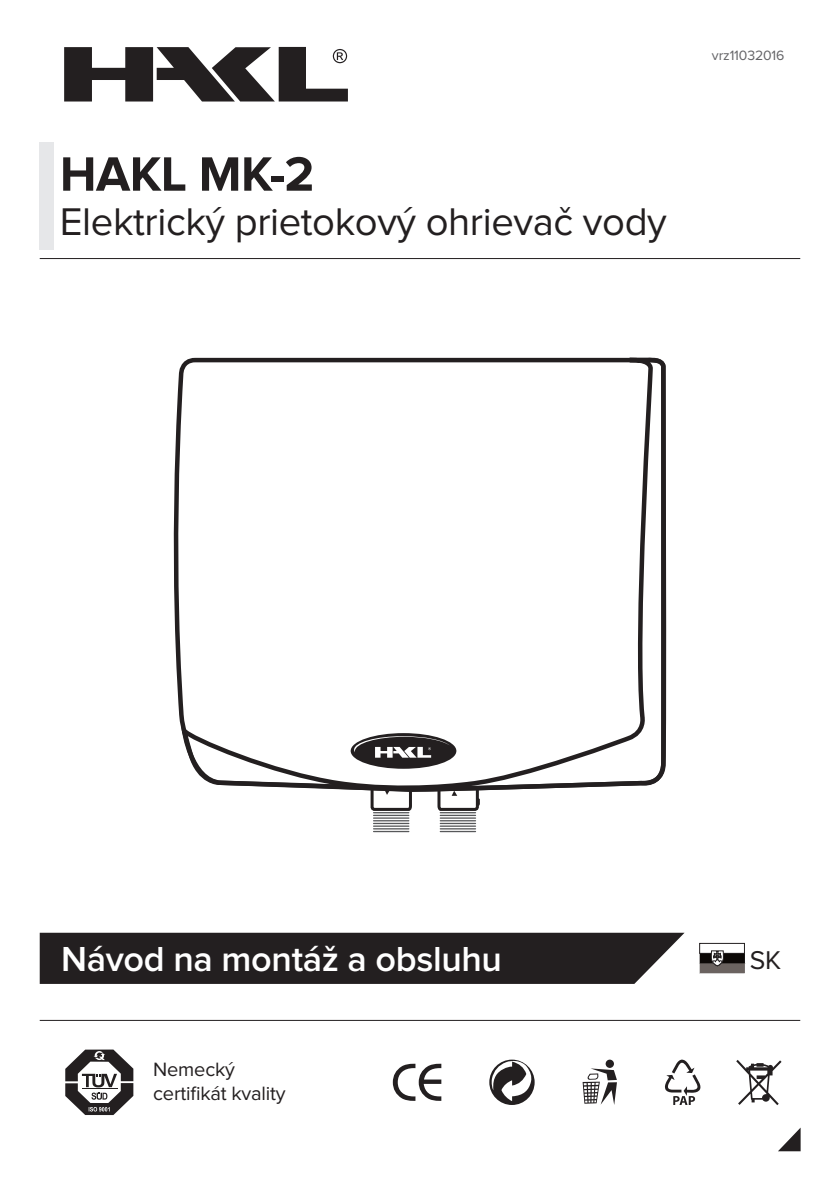
<style>
.page{position:relative;width:840px;height:1191px;background:#fff}
.page>*{position:absolute;margin:0;border:0;box-sizing:border-box;transform-origin:0 0}
.t1{font:700 50px "Proxima Nova";letter-spacing:-.01em;color:#231f20}
.t2{font:40px "Proxima Nova";letter-spacing:-.01em;color:#231f20}
.t3{font:600 36px "Proxima Nova";letter-spacing:-.01em;color:#fff}
.t4{font:26.6px "Proxima Nova";color:#231f20}
.t5{font:20px/24px "Proxima Nova";letter-spacing:-.01em;color:#231f20}
.t6{font:14px "Proxima Nova";letter-spacing:-.01em;color:#636366}
</style>
<div class="page">
<svg style="left:40px;top:932px;width:644px;height:52px;background:#2e2a2b"></svg>
<svg style="left:64px;top:47px;width:284px;height:54px"></svg>
<hr style="left:40px;top:258px;width:759px;height:1px;background:#231f20">
<div style="left:40px;top:142px;width:14px;height:107px;background:#e6e7e9"></div>
<svg style="left:736px;top:1060px;width:45px;height:45px"></svg>
<div style="left:699px;top:943px;width:45px;height:10px;border:1px solid #231f20"></div>
<svg style="left:699px;top:950px;width:45px;height:23px"></svg>
<svg style="left:392px;top:1063px;width:49px;height:37px"></svg>
<svg style="left:489px;top:1059px;width:45px;height:46px"></svg>
<div style="left:605px;top:1059px;width:8px;height:9px;background:#231f20;border-radius:50%"></div>
<svg style="left:582px;top:1068px;width:34px;height:37px"></svg>
<svg style="left:665px;top:1059px;width:35px;height:46px"></svg>
<svg style="left:65px;top:1049px;width:68px;height:66px"></svg>
<hr style="left:40px;top:1020px;width:759px;height:1px;background:#231f20">
<svg style="left:778px;top:1128px;width:22px;height:23px"></svg>
<svg style="left:170px;top:259px;width:497px;height:453px"></svg>
<svg style="left:179px;top:355px;width:488px;height:437px"></svg>
<hr style="left:373px;top:831px;width:36px;height:1px;background:#57585a">
<hr style="left:373px;top:828px;width:36px;height:1px;background:#57585a">
<hr style="left:373px;top:825px;width:36px;height:2px;background:#57585a">
<hr style="left:373px;top:823px;width:36px;height:1px;background:#57585a">
<hr style="left:373px;top:820px;width:36px;height:1px;background:#57585a">
<hr style="left:373px;top:817px;width:36px;height:1px;background:#57585a">
<hr style="left:373px;top:814px;width:36px;height:2px;background:#57585a">
<hr style="left:373px;top:812px;width:36px;height:1px;background:#57585a">
<hr style="left:439px;top:831px;width:37px;height:1px;background:#57585a">
<hr style="left:439px;top:828px;width:37px;height:1px;background:#57585a">
<hr style="left:439px;top:825px;width:37px;height:2px;background:#57585a">
<hr style="left:439px;top:823px;width:37px;height:1px;background:#57585a">
<hr style="left:439px;top:820px;width:37px;height:1px;background:#57585a">
<hr style="left:439px;top:817px;width:37px;height:1px;background:#57585a">
<hr style="left:439px;top:814px;width:37px;height:2px;background:#57585a">
<hr style="left:439px;top:812px;width:37px;height:1px;background:#57585a">
<svg style="left:369px;top:785px;width:44px;height:26px"></svg>
<svg style="left:436px;top:785px;width:44px;height:26px"></svg>
<p class="t1" style="left:60px;top:151px;width:256px">HAKL MK-2</p>
<p class="t2" style="left:60px;top:203px;width:608px">Elektrický prietokový ohrievač vody</p>
<p class="t6" style="left:711px;top:49px;width:74px">vrz11032016</p>
<p class="t3" style="left:61px;top:942px;width:442px">Návod na montáž a obsluhu</p>
<p class="t4" style="left:749px;top:947px;width:33px">SK</p>
<p class="t5" style="left:153px;top:1058px;width:134px">Nemecký certifikát kvality</p>
</div>
